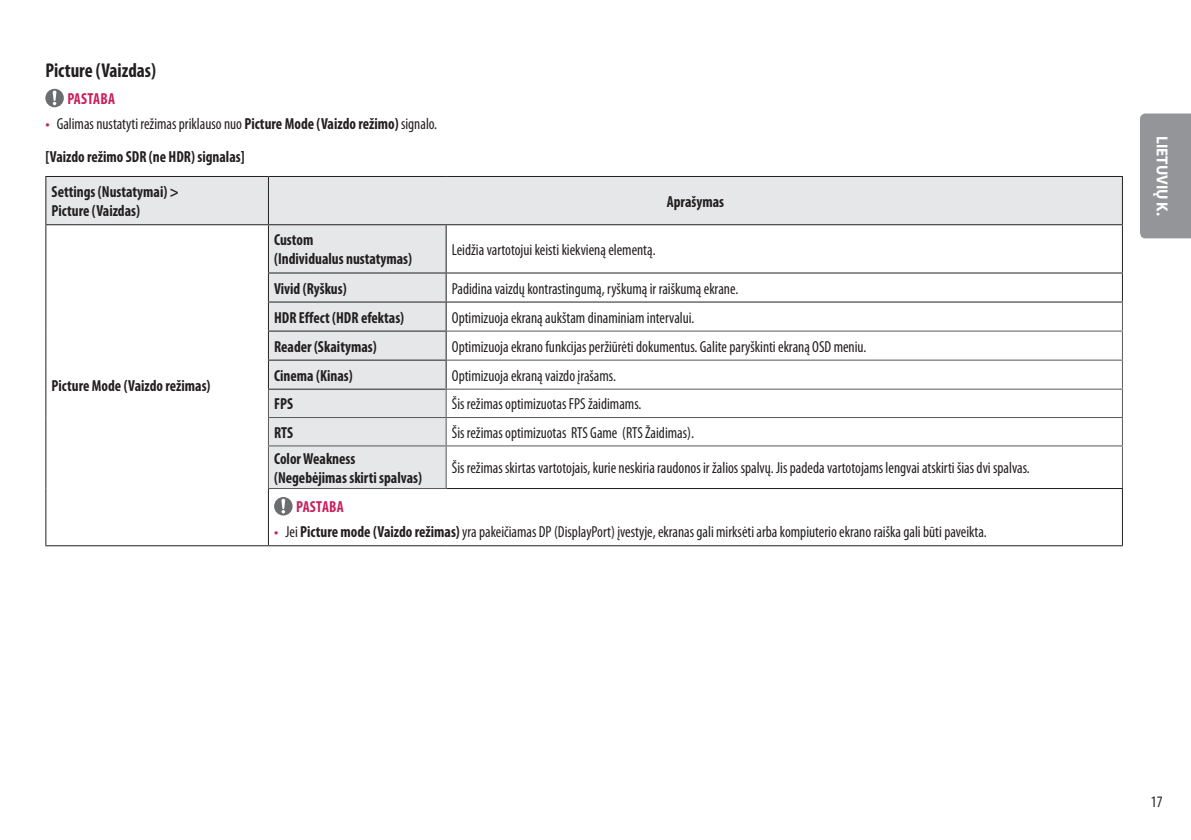
<style>
.page{position:relative;width:1191px;height:840px;background:#fff}
.page>*{position:absolute;margin:0;border:0;box-sizing:border-box;transform-origin:0 0}
.Title3{font:700 condensed 20px "Myriad Pro";color:#231f20;scale:.95 1}
.Body{font:condensed 16px "Myriad Pro";color:#231f20;scale:.95 1}
.Body_Bold{font:700 condensed 16px/19.2px "Myriad Pro";color:#231f20;scale:.95 1}
.Warning{font:700 condensed 16px "Myriad Pro";letter-spacing:.02em;color:#c8205d;scale:.95 1}
.t1{font:700 16px "Myriad Pro";color:#fff;scale:.95 1}
.Body_Bold_Center{font:700 condensed 16px "Myriad Pro";color:#231f20;scale:.95 1}
.Body-2{font:700 condensed 16px "Myriad Pro";color:#231f20;scale:.95 1}
.s1{font-family:"LG Smart";font-stretch:normal;color:#c8205d}
.s2{font-weight:700}
</style>
<div class="page">
<div style="left:1140px;top:113px;width:51px;height:125px;background:#939598"></div>
<svg style="left:45px;top:89px;width:19px;height:18px"></svg>
<div style="left:46px;top:177px;width:1076px;height:47px;background:#e6e7e9"></div>
<svg style="left:46px;top:225px;width:1076px;height:320px"></svg>
<hr style="left:45px;top:545px;width:223px;height:1px;background:#231f20">
<hr style="left:446px;top:417px;width:677px;height:1px;background:#57585a">
<hr style="left:268px;top:176px;width:178px;height:1px;background:#231f20">
<hr style="left:446px;top:176px;width:677px;height:1px;background:#231f20">
<hr style="left:1122px;top:177px;width:1px;height:47px;background:#231f20">
<hr style="left:268px;top:224px;width:178px;height:1px;background:#231f20">
<hr style="left:446px;top:224px;width:677px;height:1px;background:#231f20">
<hr style="left:445px;top:225px;width:1px;height:47px;background:#231f20">
<hr style="left:1122px;top:225px;width:1px;height:47px;background:#231f20">
<hr style="left:268px;top:272px;width:178px;height:1px;background:#231f20">
<hr style="left:446px;top:272px;width:677px;height:1px;background:#231f20">
<hr style="left:446px;top:301px;width:677px;height:1px;background:#231f20">
<hr style="left:1122px;top:488px;width:1px;height:57px;background:#231f20">
<hr style="left:268px;top:301px;width:178px;height:1px;background:#231f20">
<hr style="left:268px;top:330px;width:178px;height:1px;background:#231f20">
<hr style="left:268px;top:359px;width:178px;height:1px;background:#231f20">
<hr style="left:268px;top:545px;width:178px;height:1px;background:#231f20">
<hr style="left:446px;top:545px;width:677px;height:1px;background:#231f20">
<hr style="left:268px;top:388px;width:177px;height:1px;background:#231f20">
<hr style="left:45px;top:177px;width:1px;height:47px;background:#231f20">
<hr style="left:45px;top:225px;width:1px;height:48px;background:#231f20">
<svg style="left:45px;top:273px;width:1px;height:172px"></svg>
<hr style="left:45px;top:445px;width:1px;height:43px;background:#231f20">
<hr style="left:45px;top:488px;width:1px;height:57px;background:#231f20">
<hr style="left:45px;top:176px;width:223px;height:1px;background:#231f20">
<hr style="left:45px;top:224px;width:223px;height:1px;background:#231f20">
<hr style="left:268px;top:177px;width:1px;height:47px;background:#231f20">
<hr style="left:268px;top:225px;width:1px;height:47px;background:#231f20">
<hr style="left:268px;top:488px;width:1px;height:57px;background:#231f20">
<hr style="left:268px;top:446px;width:1px;height:41px;background:#57585a">
<hr style="left:445px;top:446px;width:1px;height:41px;background:#57585a">
<hr style="left:268px;top:445px;width:178px;height:1px;background:#57585a">
<svg style="left:268px;top:273px;width:1px;height:172px"></svg>
<hr style="left:268px;top:417px;width:178px;height:1px;background:#57585a">
<svg style="left:445px;top:273px;width:1px;height:172px"></svg>
<hr style="left:268px;top:487px;width:178px;height:1px;background:#57585a">
<hr style="left:446px;top:330px;width:677px;height:1px;background:#57585a">
<hr style="left:446px;top:359px;width:677px;height:1px;background:#57585a">
<hr style="left:445px;top:388px;width:678px;height:1px;background:#57585a">
<svg style="left:1122px;top:273px;width:1px;height:172px"></svg>
<hr style="left:446px;top:445px;width:677px;height:1px;background:#57585a">
<hr style="left:1122px;top:446px;width:1px;height:41px;background:#57585a">
<hr style="left:446px;top:487px;width:677px;height:1px;background:#231f20">
<svg style="left:274px;top:496px;width:18px;height:19px"></svg>
<p class="Title3" style="left:45px;top:58px;width:118px">Picture (Vaizdas)</p>
<p class="Warning" style="left:67px;top:89px;width:52px">PASTABA</p>
<p class="Body" style="left:45px;top:114px;width:414px"><span class="s1">•</span> Galimas nustatyti režimas priklauso nuo <span class="s2">Picture Mode (Vaizdo režimo)</span> signalo.</p>
<p class="Body_Bold" style="left:45px;top:146px;width:211px">[Vaizdo režimo SDR (ne HDR) signalas]</p>
<p class="Body_Bold" style="left:52px;top:182px;width:135px">Settings (Nustatymai) &gt;<br>Picture (Vaizdas)</p>
<p class="Body_Bold_Center" style="left:667px;top:191px;width:62px">Aprašymas</p>
<p class="Body_Bold" style="left:52px;top:376px;width:169px">Picture Mode (Vaizdo režimas)</p>
<p class="Body_Bold" style="left:274px;top:230px;width:147px">Custom<br>(Individualus nustatymas)</p>
<p class="Body" style="left:452px;top:240px;width:216px">Leidžia vartotojui keisti kiekvieną elementą.</p>
<p class="Body_Bold" style="left:274px;top:278px;width:78px">Vivid (Ryškus)</p>
<p class="Body" style="left:452px;top:278px;width:303px">Padidina vaizdų kontrastingumą, ryškumą ir raiškumą ekrane.</p>
<p class="Body_Bold" style="left:274px;top:307px;width:138px">HDR Effect (HDR efektas)</p>
<p class="Body" style="left:452px;top:307px;width:257px">Optimizuoja ekraną aukštam dinaminiam intervalui.</p>
<p class="Body_Bold" style="left:274px;top:336px;width:109px">Reader (Skaitymas)</p>
<p class="Body" style="left:452px;top:336px;width:438px">Optimizuoja ekrano funkcijas peržiūrėti dokumentus. Galite paryškinti ekraną OSD meniu.</p>
<p class="Body_Bold" style="left:274px;top:365px;width:84px">Cinema (Kinas)</p>
<p class="Body" style="left:452px;top:365px;width:174px">Optimizuoja ekraną vaizdo įrašams.</p>
<p class="Body-2" style="left:274px;top:394px;width:21px">FPS</p>
<p class="Body" style="left:452px;top:394px;width:201px">Šis režimas optimizuotas FPS žaidimams.</p>
<p class="Body-2" style="left:274px;top:422px;width:21px">RTS</p>
<p class="Body" style="left:452px;top:422px;width:256px">Šis režimas optimizuotas RTS Game (RTS Žaidimas).</p>
<p class="Body_Bold" style="left:274px;top:448px;width:157px">Color Weakness (Negebėjimas skirti spalvas)</p>
<p class="Body" style="left:452px;top:458px;width:610px">Šis režimas skirtas vartotojais, kurie neskiria raudonos ir žalios spalvų. Jis padeda vartotojams lengvai atskirti šias dvi spalvas.</p>
<p class="Warning" style="left:296px;top:496px;width:52px">PASTABA</p>
<p class="Body" style="left:274px;top:522px;width:752px"><span class="s1">•</span> Jei <span class="s2">Picture mode (Vaizdo režimas)</span> yra pakeičiamas DP (DisplayPort) įvestyje, ekranas gali mirksėti arba kompiuterio ekrano raiška gali būti paveikta.</p>
<p class="t1" style="left:1172px;top:136px;width:86px;rotate:90deg">LIETUVIŲ K.</p>
<p class="Body" style="left:1151px;top:791px;width:14px">17</p>
</div>
